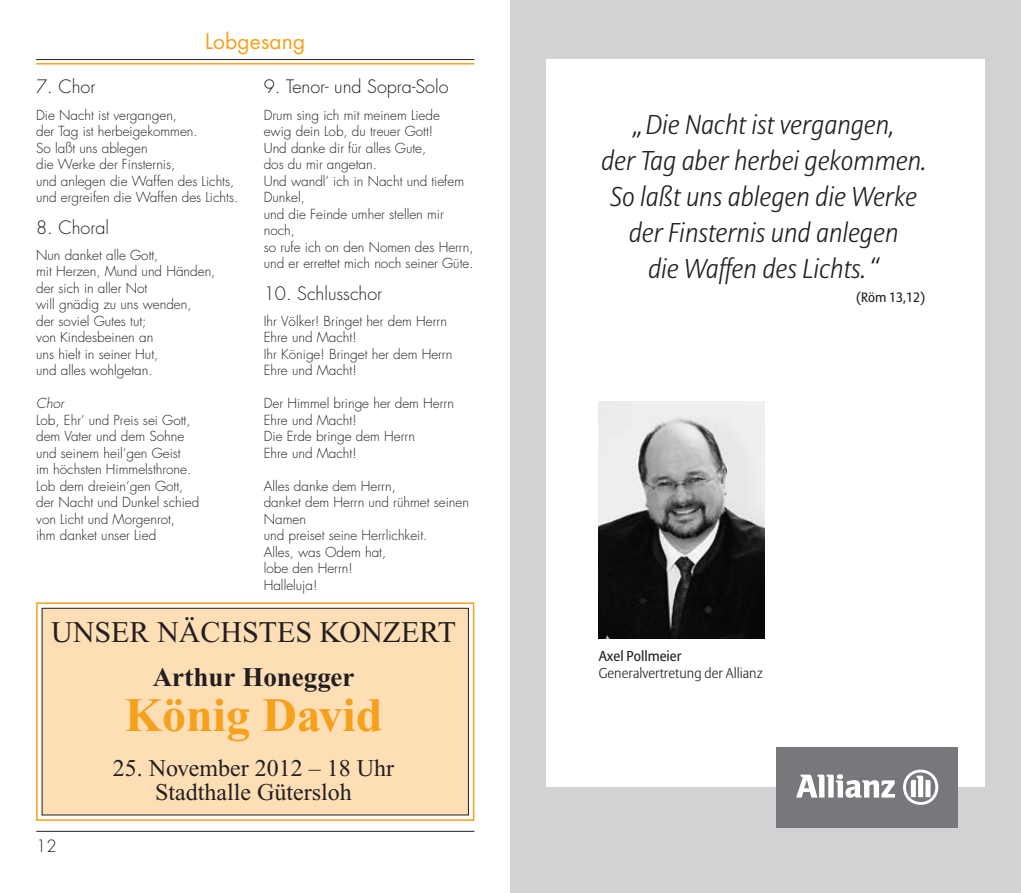
<style>
.page{position:relative;width:1021px;height:893px;background:#fff}
.page>*{position:absolute;margin:0;border:0;box-sizing:border-box;transform-origin:0 0}
.t1{font:700 48px "Times New Roman";color:#f6a01b}
.t2{font:30px "Times New Roman";color:#231f20}
.t3{font:italic 300 27px/36px "Allianz Sans";color:#231f20;text-align:center}
.t4{font:700 27px "Times New Roman";color:#231f20}
.t5{font:24px/24px "Times New Roman";color:#231f20;text-align:center}
.t6{font:21px "Futura LT";letter-spacing:.01em;color:#f6a01b}
.t7{font:300 18px "Futura LT";color:#231f20}
.t8{font:300 16.5px "Futura LT";color:#231f20}
.t9{font:300 14.25px "Allianz Sans";color:#231f20}
.t10{font:14.25px "Allianz Sans";color:#231f20}
.t11{font:300 13.5px/16.5px "Futura LT";color:#231f20}
.t12{font:13.5px "Allianz Sans";color:#231f20}
.t13{font:italic 300 13.5px "Futura LT";color:#231f20}
</style>
<div class="page">
<div style="left:36px;top:602px;width:438px;height:219px;background:linear-gradient(to right,#fff,#fff);border:2px solid #f6a01b"></div>
<div style="left:42px;top:608px;width:426px;height:207px;background:#fddeb5"></div>
<div style="left:42px;top:608px;width:427px;height:207px;border:1px solid #231f20"></div>
<div style="left:510px;top:0;width:510px;height:893px;background:#d1d2d4"></div>
<div style="left:546px;top:60px;width:438px;height:727px;background:#fff"></div>
<div style="left:776px;top:748px;width:181px;height:80px;background:#76787b"></div>
<svg style="left:796px;top:774px;width:99px;height:24px"></svg>
<svg style="left:903px;top:770px;width:35px;height:35px"></svg>
<img style="left:598px;top:401px;width:166px;height:237px">
<hr style="left:36px;top:63px;width:438px;height:2px;background:#f6a01b">
<hr style="left:36px;top:59px;width:438px;height:1px;background:#231f20">
<hr style="left:36px;top:831px;width:438px;height:1px;background:#231f20">
<h3 class="t6" style="left:205px;top:28px;width:102px">Lobgesang</h3>
<h3 class="t7" style="left:264px;top:76px;width:186px">9. Tenor- und Sopra-Solo</h3>
<p class="t11" style="left:264px;top:107px;width:211px">Drum sing ich mit meinem Liede<br>ewig dein Lob, du treuer Gott!<br>Und danke dir für alles Gute,<br>dos du mir angetan.<br>Und wandl‘ ich in Nacht und tiefem<br>Dunkel,<br>und die Feinde umher stellen mir noch,<br>so rufe ich on den Nomen des Herrn, und er errettet mich noch seiner Güte.</p>
<h3 class="t7" style="left:264px;top:282px;width:120px">10. Schlusschor</h3>
<p class="t11" style="left:264px;top:313px;width:190px">Ihr Völker! Bringet her dem Herrn<br>Ehre und Macht!<br>Ihr Könige! Bringet her dem Herrn<br>Ehre und Macht!</p>
<p class="t11" style="left:264px;top:396px;width:192px">Der Himmel bringe her dem Herrn<br>Ehre und Macht!<br>Die Erde bringe dem Herrn<br>Ehre und Macht!</p>
<p class="t11" style="left:264px;top:478px;width:207px">Alles danke dem Herrn,<br>danket dem Herrn und rühmet seinen<br>Namen<br>und preiset seine Herrlichkeit.<br>Alles, was Odem hat,<br>lobe den Herrn!<br>Halleluja!</p>
<h3 class="t7" style="left:36px;top:76px;width:61px">7. Chor</h3>
<p class="t11" style="left:36px;top:107px;width:204px">Die Nacht ist vergangen,<br>der Tag ist herbeigekommen.<br>So laßt uns ablegen<br>die Werke der Finsternis,<br>und anlegen die Waffen des Lichts, und ergreifen die Waffen des Lichts.</p>
<h3 class="t7" style="left:36px;top:216px;width:74px">8. Choral</h3>
<p class="t11" style="left:36px;top:247px;width:181px">Nun danket alle Gott,<br>mit Herzen, Mund und Händen, der sich in aller Not<br>will gnädig zu uns wenden,<br>der soviel Gutes tut;<br>von Kindesbeinen an<br>uns hielt in seiner Hut,<br>und alles wohlgetan.</p>
<p class="t13" style="left:36px;top:395px;width:29px">Chor</p>
<p class="t11" style="left:36px;top:412px;width:165px">Lob, Ehr‘ und Preis sei Gott, dem Vater und dem Sohne und seinem heil‘gen Geist<br>im höchsten Himmelsthrone.<br>Lob dem dreiein‘gen Gott, der Nacht und Dunkel schied von Licht und Morgenrot,<br>ihm danket unser Lied</p>
<h2 class="t2" style="left:51px;top:616px;width:406px">Unser nächstes Konzert</h2>
<h3 class="t4" style="left:153px;top:662px;width:203px">Arthur Honegger</h3>
<h1 class="t1" style="left:125px;top:688px;width:259px">König David</h1>
<h3 class="t5" style="left:113px;top:756px;width:283px">25. November 2012 – 18 Uhr<br>Stadthalle Gütersloh</h3>
<p class="t8" style="left:36px;top:836px;width:22px">12</p>
<h3 class="t3" style="left:601px;top:108px;width:326px">„ Die Nacht ist vergangen,<br>der Tag aber herbei gekommen.<br>So laßt uns ablegen die Werke der Finsternis und anlegen<br>die Waffen des Lichts. “</h3>
<p class="t12" style="left:856px;top:289px;width:71px">(Röm 13,12)</p>
<h3 class="t3" style="left:635px;top:160px;width:262px">„ Die Nacht ist vergangen,</h3>
<p class="t10" style="left:598px;top:648px;width:84px">Axel Pollmeier</p>
<p class="t9" style="left:598px;top:665px;width:165px">Generalvertretung der Allianz</p>
</div>
